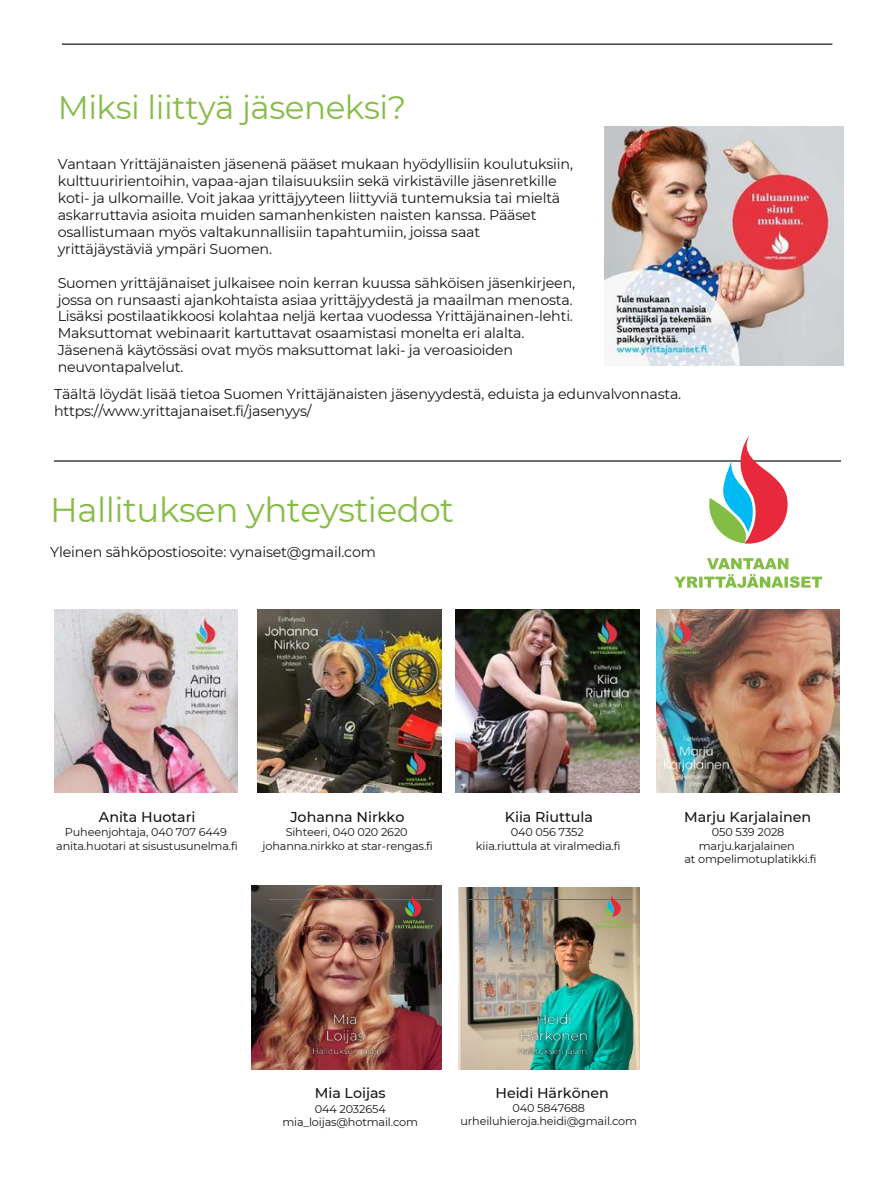
<style>
.page{position:relative;width:893px;height:1192px;background:#fff}
.page>*{position:absolute;margin:0;border:0;box-sizing:border-box;transform-origin:0 0}
.t1{font:34.05px "Montserrat";letter-spacing:-.015em;color:#88bc49}
.t2{font:32.55px "Montserrat";letter-spacing:-.015em;color:#88bc49}
.t3{font:14.25px/17px "Montserrat";letter-spacing:-.015em;color:#171615}
.t4{font:500 14.25px "Montserrat";color:#171615}
.t5{font:11.25px/13.5px "Montserrat";letter-spacing:-.015em;color:#171615;text-align:center}
</style>
<div class="page">
<img style="left:54px;top:609px;width:183px;height:183px">
<img style="left:257px;top:609px;width:184px;height:183px">
<img style="left:455px;top:609px;width:184px;height:183px">
<img style="left:656px;top:609px;width:183px;height:183px">
<svg style="left:674px;top:558px;width:147px;height:30px"></svg>
<hr style="left:54px;top:460px;width:785px;height:1px;background:#6d6d6c">
<svg style="left:708px;top:435px;width:79px;height:109px"></svg>
<img style="left:604px;top:127px;width:239px;height:238px">
<img style="left:252px;top:885px;width:189px;height:183px">
<img style="left:458px;top:887px;width:181px;height:182px">
<hr style="left:269px;top:899px;width:163px;height:1px;background:#6d6d6c">
<svg style="left:394px;top:894px;width:39px;height:34px"></svg>
<hr style="left:469px;top:899px;width:162px;height:1px;background:#6d6d6c">
<svg style="left:593px;top:894px;width:39px;height:34px"></svg>
<img style="left:319px;top:1005px;width:51px;height:37px">
<img style="left:513px;top:1005px;width:80px;height:46px">
<img style="left:308px;top:1042px;width:77px;height:18px">
<img style="left:513px;top:1042px;width:77px;height:18px">
<hr style="left:62px;top:44px;width:770px;height:1px;background:#000">
<h2 class="t2" style="left:58px;top:87px;width:350px">Miksi liittyä jäseneksi?</h2>
<p class="t3" style="left:58px;top:156px;width:516px">Vantaan Yrittäjänaisten jäsenenä pääset mukaan hyödyllisiin koulutuksiin, kulttuuririentoihin, vapaa-ajan tilaisuuksiin sekä virkistäville jäsenretkille koti- ja ulkomaille. Voit jakaa yrittäjyyteen liittyviä tuntemuksia tai mieltä askarruttavia asioita muiden samanhenkisten naisten kanssa. Pääset osallistumaan myös valtakunnallisiin tapahtumiin, joissa saat yrittäjäystäviä ympäri Suomen.</p>
<p class="t3" style="left:58px;top:274px;width:518px">Suomen yrittäjänaiset julkaisee noin kerran kuussa sähköisen jäsenkirjeen, jossa on runsaasti ajankohtaista asiaa yrittäjyydestä ja maailman menosta.<br>Lisäksi postilaatikkoosi kolahtaa neljä kertaa vuodessa Yrittäjänainen-lehti.<br>Maksuttomat webinaarit kartuttavat osaamistasi monelta eri alalta.<br>Jäsenenä käytössäsi ovat myös maksuttomat laki- ja veroasioiden neuvontapalvelut.</p>
<p class="t3" style="left:54px;top:385px;width:628px">Täältä löydät lisää tietoa Suomen Yrittäjänaisten jäsenyydestä, eduista ja edunvalvonnasta. https://www.yrittajanaiset.fi/jasenyys/</p>
<h1 class="t1" style="left:50px;top:488px;width:405px">Hallituksen yhteystiedot</h1>
<p class="t3" style="left:50px;top:543px;width:327px">Yleinen sähköpostiosoite: vynaiset@gmail.com</p>
<p class="t4" style="left:99px;top:807px;width:98px">Anita Huotari</p>
<p class="t4" style="left:290px;top:807px;width:115px">Johanna Nirkko</p>
<p class="t4" style="left:504px;top:807px;width:90px">Kiia Riuttula</p>
<p class="t4" style="left:684px;top:807px;width:128px">Marju Karjalainen</p>
<p class="t5" style="left:56px;top:825px;width:183px">Puheenjohtaja, 040 707 6449 anita.huotari at sisustusunelma.fi</p>
<p class="t5" style="left:262px;top:825px;width:172px">Sihteeri, 040 020 2620 johanna.nirkko at star-rengas.fi</p>
<p class="t5" style="left:476px;top:825px;width:146px">040 056 7352<br>kiia.riuttula at viralmedia.fi</p>
<p class="t5" style="left:711px;top:825px;width:74px">050 539 2028</p>
<p class="t5" style="left:698px;top:839px;width:97px">marju.karjalainen</p>
<p class="t5" style="left:684px;top:852px;width:133px">at ompelimotuplatikki.fi</p>
<p class="t4" style="left:315px;top:1084px;width:72px">Mia Loijas</p>
<p class="t4" style="left:495px;top:1084px;width:115px">Heidi Härkönen</p>
<p class="t5" style="left:282px;top:1101px;width:137px">044 2032654 mia_loijas@hotmail.com</p>
<p class="t5" style="left:460px;top:1101px;width:178px">040 5847688 urheiluhieroja.heidi@gmail.com</p>
</div>
